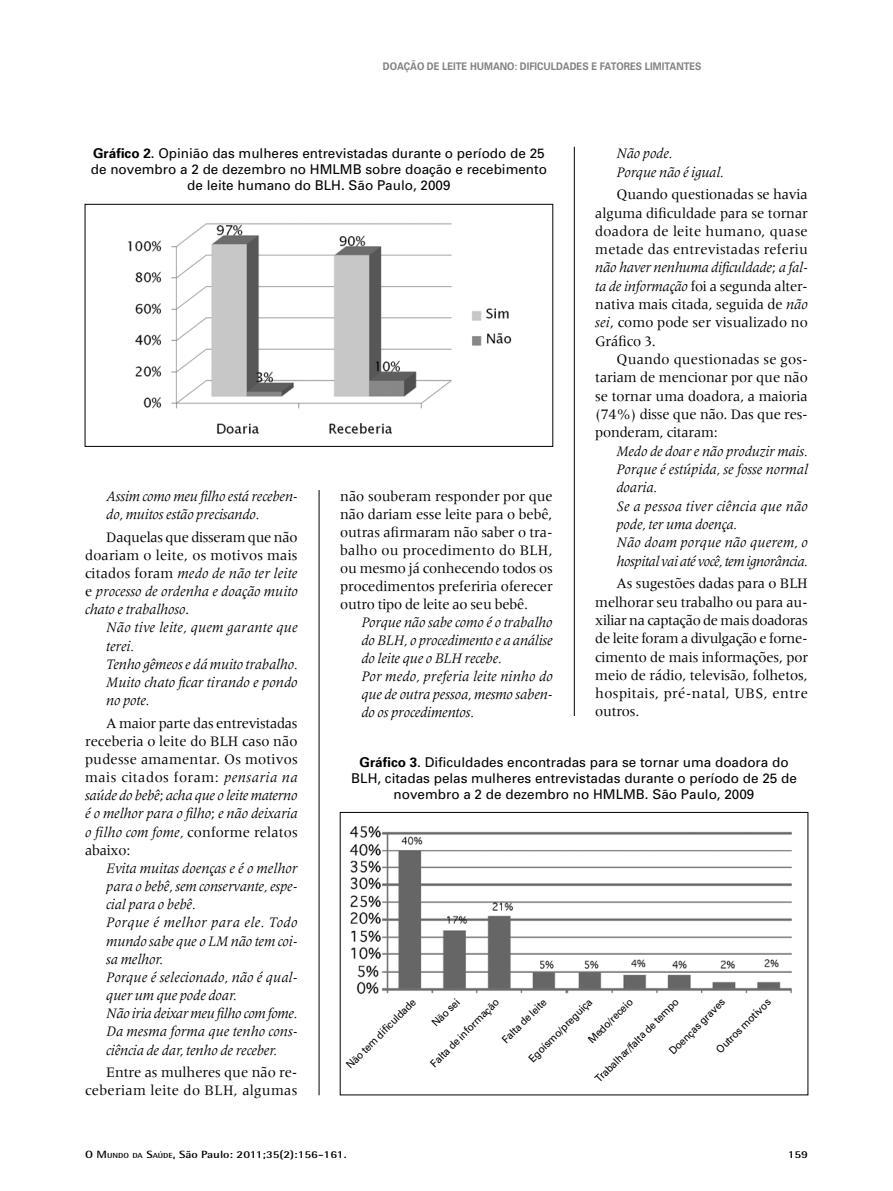
<style>
.page{position:relative;width:893px;height:1191px;background:#fff}
.page>*{position:absolute;margin:0;border:0;box-sizing:border-box;transform-origin:0 0}
.t1{font:15px/18.3px "Meridien";letter-spacing:-.005em;color:#000;text-align:justify}
.t2{font:italic 15px/18.1px "Meridien";letter-spacing:-.015em;color:#000}
.t3{font:15px/18.1px "Meridien";letter-spacing:.02em;color:#000;text-align:right}
.t4{font:13.5px/16.2px "Univers";color:#000;text-align:center}
.t5{font:10.5px "Univers";color:#000}
.t6{font:700 10.5px "Univers";color:#808285;scale:.9 1}
.t7{font:700 10.5px "Rotis Semi Sans";color:#000;scale:1.2 1}
.t8{font:700 10.5px "Rotis Semi Sans";color:#000;scale:1.2 1}
.s1{font-style:italic}
.s2{font-weight:700}
.s3{font-style:inherit}
.s4{font-size:7.35px}
</style>
<div class="page">
<hr style="left:319px;top:147px;width:1px;height:948px;background:#000">
<hr style="left:574px;top:147px;width:1px;height:948px;background:#000">
<div style="left:553px;top:716px;width:42px;height:423px;background:#fff"></div>
<img style="left:128px;top:208px;width:384px;height:240px">
<div style="left:85px;top:204px;width:468px;height:243px;border:1px solid #000"></div>
<img style="left:349px;top:826px;width:443px;height:168px">
<div style="left:340px;top:812px;width:468px;height:283px;border:1px solid #000"></div>
<p class="t6" style="left:383px;top:60px;width:356px">DOAÇÃO DE LEITE HUMANO: DIFICULDADES E FATORES LIMITANTES</p>
<p class="t2" style="left:616px;top:144px;width:109px">Não pode.<br>Porque não é igual.</p>
<p class="t1" style="left:595px;top:185px;width:214px;text-indent:21px">Quando questionadas se havia alguma dificuldade para se tornar doadora de leite humano, quase metade das entrevistadas referiu <span class="s1">não haver nenhuma dificuldade</span>; <span class="s1">a fal&shy;ta de informação</span> foi a segunda alter&shy;nativa mais citada, seguida de <span class="s1">não sei</span>, como pode ser visualizado no Gráfico 3.</p>
<p class="t1" style="left:595px;top:350px;width:214px;text-indent:21px">Quando questionadas se gos&shy;tariam de mencionar por que não se tornar uma doadora, a maioria (74%) disse que não. Das que res&shy;ponderam, citaram:</p>
<p class="t2" style="left:616px;top:442px;width:193px">Medo de doar e não produzir mais.<br>Porque é estúpida, se fosse normal doaria.<br>Se a pessoa tiver ciência que não pode, ter uma doença.<br>Não doam porque não querem, o hospital vai até você, tem ignorância.</p>
<p class="t1" style="left:595px;top:574px;width:214px;text-indent:21px">As sugestões dadas para o BLH melhorar seu trabalho ou para au&shy;xiliar na captação de mais doadoras de leite foram a divulgação e forne&shy;cimento de mais informações, por meio de rádio, televisão, folhetos, hospitais, pré-natal, UBS, entre outros.</p>
<p class="t4" style="left:91px;top:145px;width:458px"><span class="s2">GRÁFICO 2</span>. Opinião das mulheres entrevistadas durante o período de 25 de novembro a 2 de dezembro no HMLMB sobre doação e recebimento de leite humano do BLH. São Paulo, 2009</p>
<p class="t2" style="left:106px;top:487px;width:193px">Assim como meu filho está receben&shy;do, muitos estão precisando.</p>
<p class="t1" style="left:85px;top:527px;width:214px;text-indent:21px">Daquelas que disseram que não doariam o leite, os motivos mais citados foram <span class="s1">medo de não ter leite </span>e <span class="s1">processo de ordenha e doação muito chato e trabalhoso</span>.</p>
<p class="t2" style="left:106px;top:618px;width:193px">Não tive leite, quem garante que terei.<br>Tenho gêmeos e dá muito trabalho.<br>Muito chato ficar tirando e pondo no pote.</p>
<p class="t1" style="left:85px;top:713px;width:214px;text-indent:21px">A maior parte das entrevistadas receberia o leite do BLH caso não pudesse amamentar. Os motivos mais citados foram: <span class="s1">pensaria na saúde do bebê</span>; <span class="s1">acha que o leite materno é o melhor para o filho</span>; <span class="s1">e não deixaria o filho com fome,</span> conforme relatos abaixo:</p>
<p class="t2" style="left:106px;top:859px;width:193px">Evita muitas doenças e é o melhor para o bebê, sem conservante, espe&shy;cial para o bebê.<br>Porque é melhor para ele. Todo mundo sabe que o LM não tem coi&shy;sa melhor.<br>Porque é selecionado, não é qual&shy;quer um que pode doar.<br>Não iria deixar meu filho com fome.<br>Da mesma forma que tenho cons&shy;ciência de dar, tenho de receber.</p>
<p class="t3" style="left:85px;top:1063px;width:214px">Entre as mulheres que não re&shy;ceberiam leite do BLH, algumas</p>
<p class="t1" style="left:340px;top:487px;width:214px">não souberam responder por que não dariam esse leite para o bebê, outras afirmaram não saber o tra&shy;balho ou procedimento do BLH, ou mesmo já conhecendo todos os procedimentos preferiria oferecer outro tipo de leite ao seu bebê.</p>
<p class="t2" style="left:361px;top:613px;width:193px">Porque não sabe como é o trabalho do BLH, o procedimento e a análise do leite que o BLH recebe.<br>Por medo, preferia leite ninho do que de outra pessoa, mesmo saben&shy;do os procedimentos.</p>
<p class="t4" style="left:351px;top:754px;width:447px"><span class="s2">GRÁFICO 3</span>. Dificuldades encontradas para se tornar uma doadora do<br>BLH, citadas pelas mulheres entrevistadas durante o período de 25 de novembro a 2 de dezembro no HMLMB. São Paulo, 2009</p>
<p class="t5" style="left:343px;top:1061px;width:95px;rotate:-45deg">Não tem difi culdade</p>
<p class="t5" style="left:429px;top:1020px;width:36px;rotate:-45deg">Não sei</p>
<p class="t5" style="left:666px;top:1047px;width:75px;rotate:-45deg">Doenças graves</p>
<p class="t5" style="left:713px;top:1046px;width:74px;rotate:-45deg">Outros motivos</p>
<p class="t5" style="left:428px;top:1060px;width:93px;rotate:-45deg">Falta de informação</p>
<p class="t5" style="left:499px;top:1036px;width:60px;rotate:-45deg">Falta de leite</p>
<p class="t5" style="left:585px;top:1037px;width:60px;rotate:-45deg">Medo/receio</p>
<p class="t5" style="left:592px;top:1075px;width:115px;rotate:-45deg">Trabalhar/falta de tempo</p>
<p class="t5" style="left:526px;top:1055px;width:87px;rotate:-45deg">Egoísmo/preguiça</p>
<p class="t7" style="left:85px;top:1147px;width:219px"><span class="s3">O M</span><span class="s4">UNDO DA</span> <span class="s3">S</span><span class="s4">AÚDE</span><span class="s3">,</span> São Paulo: 2011;35(2):156-161.</p>
<p class="t8" style="left:788px;top:1147px;width:18px">159</p>
</div>
